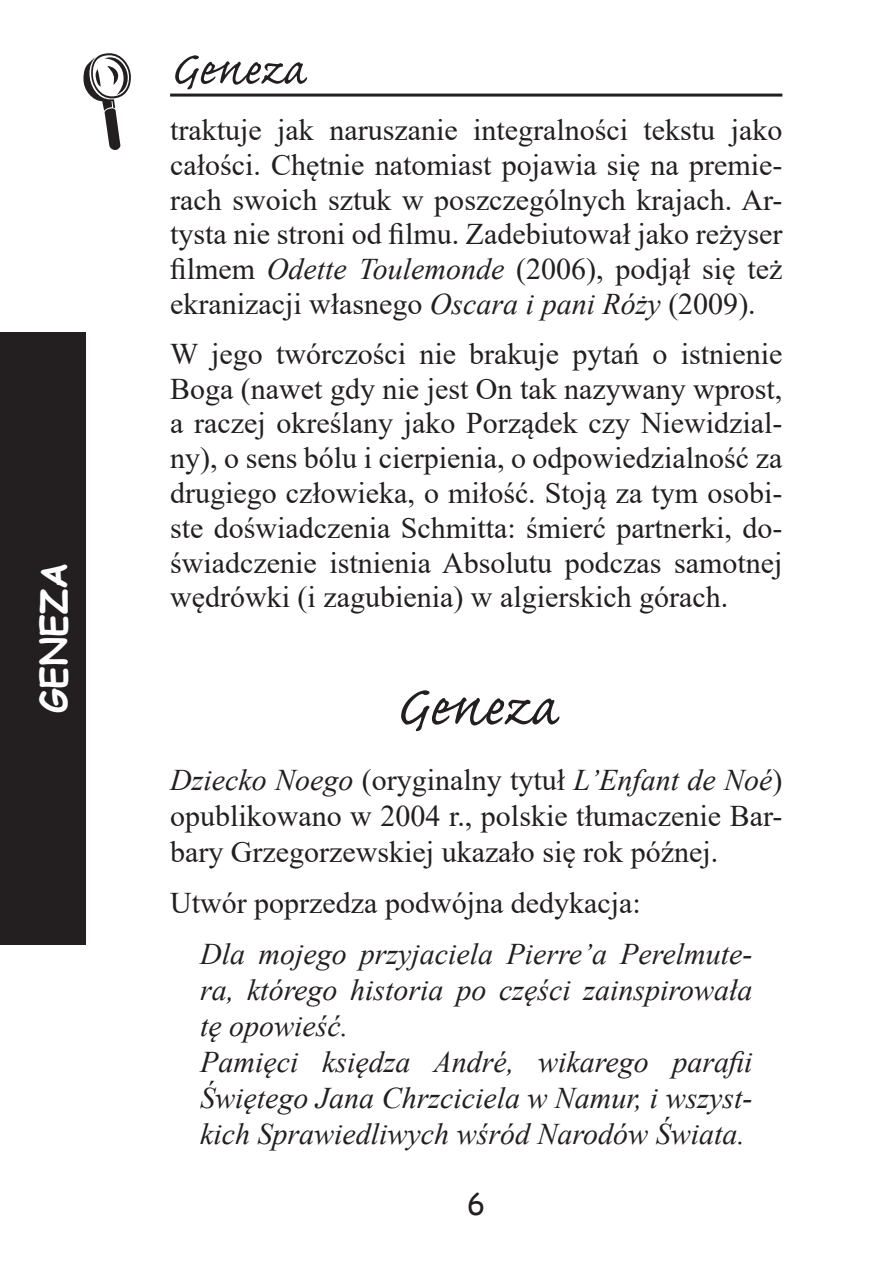
<style>
.page{position:relative;width:893px;height:1276px;background:#fff}
.page>*{position:absolute;margin:0;border:0;box-sizing:border-box;transform-origin:0 0}
.Rozdzial{font:72px "Caflisch Script Pro";color:#231f20}
.t1{font:60px "Caflisch Script Pro";color:#231f20}
.t2{font:700 36px "Comic Sans MS";color:#fff}
.Normalny{font:30px/34.8px "Times New Roman";color:#231f20;text-align:justify}
.Normalny-2{font:italic 30px/36px "Times New Roman";color:#231f20;text-align:justify}
.t3{font:30px "Comic Sans MS";color:#231f20}
.s1{font-style:italic}
</style>
<div class="page">
<div style="left:0;top:332px;width:85px;height:612px;background:#231f20"></div>
<hr style="left:170px;top:94px;width:612px;height:3px;background:#231f20">
<svg style="left:83px;top:53px;width:48px;height:97px"></svg>
<p class="t2" style="left:27px;top:713px;width:152px;rotate:-90deg">GENEZA</p>
<h2 class="t1" style="left:170px;top:38px;width:137px">Geneza</h2>
<p class="Normalny" style="left:170px;top:111px;width:614px">traktuje jak naruszanie integralności tekstu jako całości. Chętnie natomiast pojawia się na premie&shy;rach swoich sztuk w poszczególnych krajach. Ar&shy;tysta nie stroni od filmu. Zadebiutował jako reżyser filmem <span class="s1">Odette Toulemonde</span> (2006), podjął się też ekranizacji własnego <span class="s1">Oscara i pani Róży</span> (2009).</p>
<p class="Normalny" style="left:170px;top:335px;width:614px">W jego twórczości nie brakuje pytań o istnienie Boga (nawet gdy nie jest On tak nazywany wprost, a raczej określany jako Porządek czy Niewidzial&shy;ny), o sens bólu i cierpienia, o odpowiedzialność za drugiego człowieka, o miłość. Stoją za tym osobi&shy;ste doświadczenia Schmitta: śmierć partnerki, do&shy;świadczenie istnienia Absolutu podczas samotnej wędrówki (i zagubienia) w algierskich górach.</p>
<p class="Rozdzial" style="left:395px;top:669px;width:164px">Geneza</p>
<p class="Normalny" style="left:170px;top:761px;width:614px;line-height:36px"><span class="s1">Dziecko Noego</span> (oryginalny tytuł <span class="s1">L’Enfant de Noé</span>) opublikowano w 2004 r., polskie tłumaczenie Bar&shy;bary Grzegorzewskiej ukazało się rok późnej.</p>
<p class="Normalny" style="left:170px;top:884px;width:472px">Utwór poprzedza podwójna dedykacja:</p>
<p class="Normalny-2" style="left:200px;top:935px;width:554px">Dla mojego przyjaciela Pierre’a Perelmute&shy;ra, którego historia po części zainspirowała tę opowieść.</p>
<p class="Normalny-2" style="left:200px;top:1043px;width:554px">Pamięci księdza André, wikarego parafii Świętego Jana Chrzciciela w Namur, i wszyst&shy;kich Sprawiedliwych wśród Narodów Świata.</p>
<p class="t3" style="left:467px;top:1181px;width:20px">6</p>
</div>
